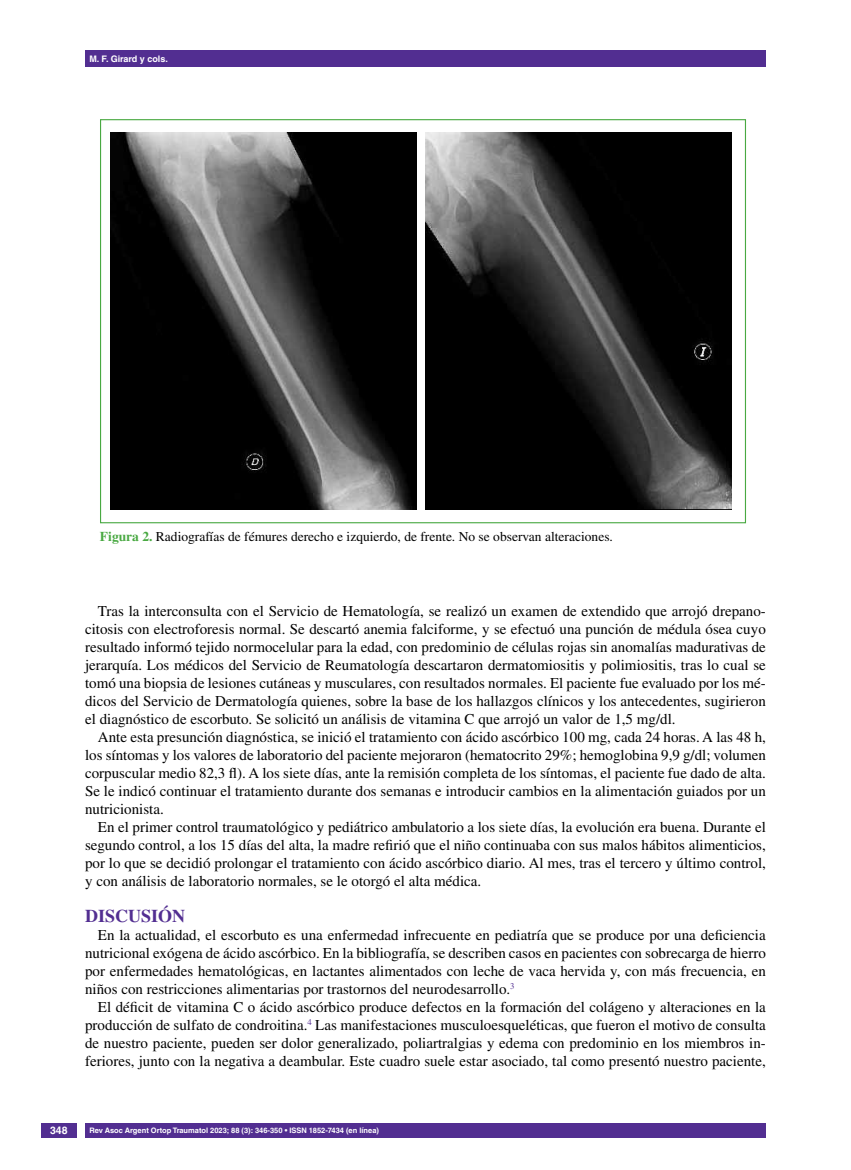
<style>
.page{position:relative;width:851px;height:1170px;background:#fff}
.page>*{position:absolute;margin:0;border:0;box-sizing:border-box;transform-origin:0 0}
.t1{font:700 18px "Times LT Std";color:#522e91}
.t2{font:15px/18px "Times LT Std";color:#000;text-align:justify}
.t3{font:13.5px "Times LT Std";color:#000}
.t4{font:700 10.5px "Helvetica LT Std";color:#fff}
.t5{font:700 9px "Helvetica LT Std";color:#fff}
.t6{font:700 7.5px "Helvetica LT Std";color:#fff}
.s1{font-weight:700;color:#49a942}
</style>
<div class="page">
<div style="left:41px;top:1123px;width:36px;height:14px;background:#522e91"></div>
<div style="left:85px;top:50px;width:680px;height:17px;background:#522e91"></div>
<div style="left:85px;top:1123px;width:680px;height:14px;background:#522e91"></div>
<div style="left:100px;top:119px;width:646px;height:404px;background:#fff;border:1px solid #49a942"></div>
<img style="left:110px;top:133px;width:306px;height:376px">
<img style="left:425px;top:133px;width:306px;height:376px">
<p class="t5" style="left:89px;top:53px;width:80px">M. F. Girard y cols.</p>
<p class="t3" style="left:100px;top:528px;width:514px"><span class="s1">FIGURA 2.</span> Radiografías de fémures derecho e izquierdo, de frente. No se observan alteraciones.</p>
<p class="t2" style="left:85px;top:601px;width:682px;text-indent:13px">Tras la interconsulta con el Servicio de Hematología, se realizó un examen de extendido que arrojó drepano&shy;citosis con electroforesis normal. Se descartó anemia falciforme, y se efectuó una punción de médula ósea cuyo resultado informó tejido normocelular para la edad, con predominio de células rojas sin anomalías madurativas de jerarquía. Los médicos del Servicio de Reumatología descartaron dermatomiositis y polimiositis, tras lo cual se tomó una biopsia de lesiones cutáneas y musculares, con resultados normales. El paciente fue evaluado por los mé&shy;dicos del Servicio de Dermatología quienes, sobre la base de los hallazgos clínicos y los antecedentes, sugirieron el diagnóstico de escorbuto. Se solicitó un análisis de vitamina C que arrojó un valor de 1,5 mg/dl.</p>
<p class="t2" style="left:85px;top:727px;width:682px;text-indent:13px">Ante esta presunción diagnóstica, se inició el tratamiento con ácido ascórbico 100 mg, cada 24 horas. A las 48 h, los síntomas y los valores de laboratorio del paciente mejoraron (hematocrito 29%; hemoglobina 9,9 g/dl; volumen corpuscular medio 82,3 fl). A los siete días, ante la remisión completa de los síntomas, el paciente fue dado de alta.<br>Se le indicó continuar el tratamiento durante dos semanas e introducir cambios en la alimentación guiados por un nutricionista.</p>
<p class="t2" style="left:85px;top:817px;width:682px;text-indent:13px">En el primer control traumatológico y pediátrico ambulatorio a los siete días, la evolución era buena. Durante el segundo control, a los 15 días del alta, la madre refirió que el niño continuaba con sus malos hábitos alimenticios, por lo que se decidió prolongar el tratamiento con ácido ascórbico diario. Al mes, tras el tercero y último control, y con análisis de laboratorio normales, se le otorgó el alta médica.</p>
<p class="t1" style="left:85px;top:905px;width:102px">DISCUSIÓN</p>
<p class="t2" style="left:85px;top:925px;width:682px;text-indent:13px">En la actualidad, el escorbuto es una enfermedad infrecuente en pediatría que se produce por una deficiencia nutricional exógena de ácido ascórbico. En la bibliografía, se describen casos en pacientes con sobrecarga de hierro por enfermedades hematológicas, en lactantes alimentados con leche de vaca hervida y, con más frecuencia, en niños con restricciones alimentarias por trastornos del neurodesarrollo.<sup>3</sup></p>
<p class="t2" style="left:85px;top:997px;width:682px;text-indent:13px">El déficit de vitamina C o ácido ascórbico produce defectos en la formación del colágeno y alteraciones en la producción de sulfato de condroitina.<sup>4</sup> Las manifestaciones musculoesqueléticas, que fueron el motivo de consulta de nuestro paciente, pueden ser dolor generalizado, poliartralgias y edema con predominio en los miembros in&shy;feriores, junto con la negativa a deambular. Este cuadro suele estar asociado, tal como presentó nuestro paciente,</p>
<p class="t4" style="left:50px;top:1124px;width:19px">348</p>
<p class="t6" style="left:90px;top:1125px;width:291px">Rev Asoc Argent Ortop Traumatol 2023; 88 (3): 346-350 • ISSN 1852-7434 (en línea)</p>
</div>
